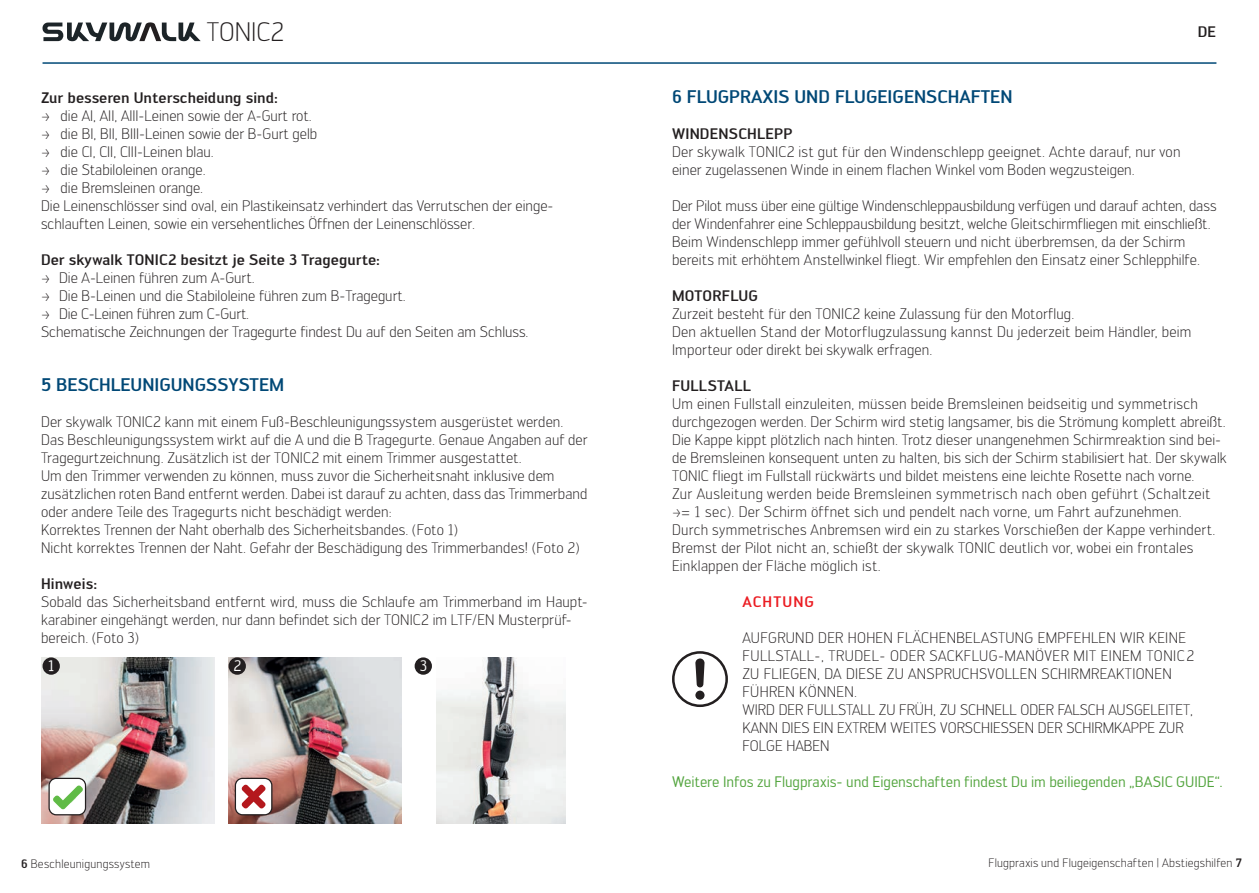
<style>
.page{position:relative;width:1259px;height:893px;background:#fff}
.page>*{position:absolute;margin:0;border:0;box-sizing:border-box;transform-origin:0 0}
.t1{font:300 26.25px "Engel";color:#231f20}
.t2{font:500 18px "Engel";color:#004876}
.t3{font:300 15px/18px "Engel";letter-spacing:.005em;color:#231f20}
.t4{font:500 15px "Engel";color:#231f20}
.t5{font:15px "Engel";letter-spacing:-.005em;color:#52a43d}
.t6{font:500 15px "Engel";letter-spacing:.02em;color:#231f20}
.t7{font:500 15px "Engel";letter-spacing:.075em;color:#eb1c22}
.t8{font:15px "Engel";color:#fff}
.t9{font:300 12px "Engel";letter-spacing:.015em;color:#231f20}
.s1{font-weight:500}
</style>
<div class="page">
<svg style="left:43px;top:22px;width:158px;height:19px"></svg>
<hr style="left:43px;top:62px;width:586px;height:2px;background:#004977">
<hr style="left:629px;top:62px;width:587px;height:2px;background:#004977">
<img style="left:42px;top:657px;width:172px;height:166px">
<img style="left:228px;top:657px;width:173px;height:166px">
<svg style="left:695px;top:658px;width:9px;height:29px"></svg>
<div style="left:695px;top:691px;width:9px;height:9px;background:#231f20;border-radius:50%"></div>
<div style="left:672px;top:651px;width:56px;height:56px;border:3px solid #231f20;border-radius:50%"></div>
<img style="left:437px;top:657px;width:129px;height:166px">
<div style="left:43px;top:657px;width:17px;height:18px;background:#231f20;border-radius:50%"></div>
<div style="left:229px;top:657px;width:17px;height:18px;background:#231f20;border-radius:50%"></div>
<div style="left:414px;top:657px;width:18px;height:18px;background:#231f20;border-radius:50%"></div>
<div style="left:49px;top:778px;width:37px;height:37px;background:#fff;border-radius:7px"></div>
<div style="left:48px;top:778px;width:38px;height:37px;border:1px solid #231f20;border-radius:7px"></div>
<svg style="left:53px;top:785px;width:30px;height:24px"></svg>
<div style="left:235px;top:778px;width:37px;height:37px;background:#fff;border-radius:7px"></div>
<div style="left:235px;top:778px;width:37px;height:37px;border:1px solid #231f20;border-radius:7px"></div>
<svg style="left:241px;top:784px;width:25px;height:25px"></svg>
<h1 class="t1" style="left:207px;top:17px;width:79px">TONIC2</h1>
<p class="t4" style="left:41px;top:89px;width:238px">Zur besseren Unterscheidung sind:</p>
<p class="t3" style="left:41px;top:107px;width:514px">&gt; die AI, AII, AIII-Leinen sowie der A-Gurt rot.<br>&gt; die BI, BII, BIII-Leinen sowie der B-Gurt gelb<br>&gt; die CI, CII, CIII-Leinen blau.<br>&gt; die Stabiloleinen orange.<br>&gt; die Bremsleinen orange.<br>Die Leinenschlösser sind oval, ein Plastikeinsatz verhindert das Verrutschen der einge&shy;schlauften Leinen, sowie ein versehentliches Öffnen der Leinenschlösser.</p>
<p class="t4" style="left:41px;top:251px;width:340px">Der skywalk TONIC2 besitzt je Seite 3 Tragegurte:</p>
<p class="t3" style="left:41px;top:269px;width:489px">&gt; Die A-Leinen führen zum A-Gurt.<br>&gt; Die B-Leinen und die Stabiloleine führen zum B-Tragegurt.<br>&gt; Die C-Leinen führen zum C-Gurt.<br>Schematische Zeichnungen der Tragegurte findest Du auf den Seiten am Schluss.</p>
<p class="t2" style="left:41px;top:374px;width:245px">5 BESCHLEUNIGUNGSSYSTEM</p>
<p class="t3" style="left:41px;top:413px;width:548px">Der skywalk TONIC2 kann mit einem Fuß-Beschleunigungssystem ausgerüstet werden.<br>Das Beschleunigungssystem wirkt auf die A und die B Tragegurte. Genaue Angaben auf der Tragegurtzeichnung. Zusätzlich ist der TONIC2 mit einem Trimmer ausgestattet.<br>Um den Trimmer verwenden zu können, muss zuvor die Sicherheitsnaht inklusive dem zusätzlichen roten Band entfernt werden. Dabei ist darauf zu achten, dass das Trimmerband oder andere Teile des Tragegurts nicht beschädigt werden:<br>Korrektes Trennen der Naht oberhalb des Sicherheitsbandes. (Foto 1)<br>Nicht korrektes Trennen der Naht. Gefahr der Beschädigung des Trimmerbandes! (Foto 2)</p>
<p class="t4" style="left:41px;top:575px;width:58px">Hinweis:</p>
<p class="t3" style="left:41px;top:593px;width:548px">Sobald das Sicherheitsband entfernt wird, muss die Schlaufe am Trimmerband im Haupt&shy;karabiner eingehängt werden, nur dann befindet sich der TONIC2 im LTF/EN Musterprüf&shy;bereich. (Foto 3)</p>
<p class="t8" style="left:48px;top:657px;width:8px">1</p>
<p class="t8" style="left:233px;top:657px;width:9px">2</p>
<p class="t8" style="left:420px;top:657px;width:9px">3</p>
<p class="t4" style="left:1197px;top:23px;width:20px">DE</p>
<p class="t2" style="left:672px;top:86px;width:342px">6 FLUGPRAXIS UND FLUGEIGENSCHAFTEN</p>
<p class="t4" style="left:672px;top:125px;width:122px">WINDENSCHLEPP</p>
<p class="t3" style="left:672px;top:143px;width:510px">Der skywalk TONIC2 ist gut für den Windenschlepp geeignet. Achte darauf, nur von einer zugelassenen Winde in einem flachen Winkel vom Boden wegzusteigen.</p>
<p class="t3" style="left:672px;top:197px;width:546px">Der Pilot muss über eine gültige Windenschleppausbildung verfügen und darauf achten, dass der Windenfahrer eine Schleppausbildung besitzt, welche Gleitschirmfliegen mit einschließt.<br>Beim Windenschlepp immer gefühlvoll steuern und nicht überbremsen, da der Schirm bereits mit erhöhtem Anstellwinkel fliegt. Wir empfehlen den Einsatz einer Schlepphilfe.</p>
<p class="t4" style="left:672px;top:287px;width:88px">MOTORFLUG</p>
<p class="t3" style="left:672px;top:305px;width:521px">Zurzeit besteht für den TONIC2 keine Zulassung für den Motorflug.<br>Den aktuellen Stand der Motorflugzulassung kannst Du jederzeit beim Händler, beim<br>Importeur oder direkt bei skywalk erfragen.</p>
<p class="t6" style="left:672px;top:377px;width:80px">FULLSTALL</p>
<p class="t3" style="left:672px;top:395px;width:556px">Um einen Fullstall einzuleiten, müssen beide Bremsleinen beidseitig und symmetrisch durchgezogen werden. Der Schirm wird stetig langsamer, bis die Strömung komplett abreißt.<br>Die Kappe kippt plötzlich nach hinten. Trotz dieser unangenehmen Schirmreaktion sind bei&shy;de Bremsleinen konsequent unten zu halten, bis sich der Schirm stabilisiert hat. Der skywalk TONIC fliegt im Fullstall rückwärts und bildet meistens eine leichte Rosette nach vorne.<br>Zur Ausleitung werden beide Bremsleinen symmetrisch nach oben geführt (Schaltzeit &gt;= 1 sec). Der Schirm öffnet sich und pendelt nach vorne, um Fahrt aufzunehmen.<br>Durch symmetrisches Anbremsen wird ein zu starkes Vorschießen der Kappe verhindert.<br>Bremst der Pilot nicht an, schießt der skywalk TONIC deutlich vor, wobei ein frontales Einklappen der Fläche möglich ist.</p>
<p class="t7" style="left:742px;top:593px;width:73px">ACHTUNG</p>
<p class="t3" style="left:742px;top:629px;width:453px">AUFGRUND DER HOHEN FLÄCHENBELASTUNG EMPFEHLEN WIR KEINE FULLSTALL-, TRUDEL- ODER SACKFLUG-MANÖVER MIT EINEM TONIC2<br>ZU FLIEGEN, DA DIESE ZU ANSPRUCHSVOLLEN SCHIRMREAKTIONEN FÜHREN KÖNNEN.<br>WIRD DER FULLSTALL ZU FRÜH, ZU SCHNELL ODER FALSCH AUSGELEITET, KANN DIES EIN EXTREM WEITES VORSCHIESSEN DER SCHIRMKAPPE ZUR FOLGE HABEN</p>
<p class="t5" style="left:672px;top:773px;width:552px">Weitere Infos zu Flugpraxis- und Eigenschaften findest Du im beiliegenden „BASIC GUIDE“.</p>
<p class="t9" style="left:21px;top:856px;width:130px"><span class="s1">6</span> Beschleunigungssystem</p>
<p class="t9" style="left:988px;top:856px;width:255px">Flugpraxis und Flugeigenschaften | Abstiegshilfen <span class="s1">7</span></p>
</div>
